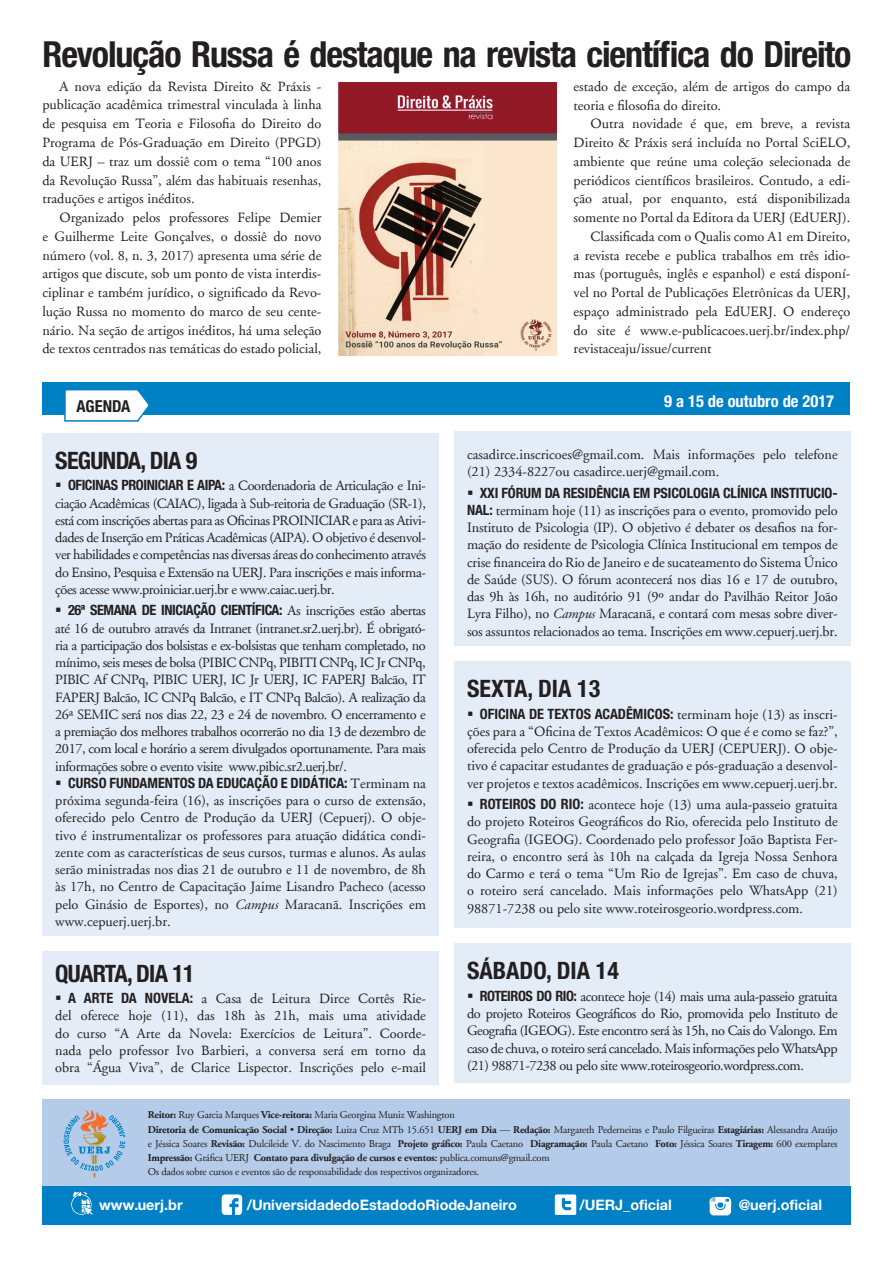
<style>
.page{position:relative;width:893px;height:1263px;background:#fff}
.page>*{position:absolute;margin:0;border:0;box-sizing:border-box;transform-origin:0 0}
.t1{font:700 condensed 36px "Helvetica Neue";letter-spacing:-.03em;color:#231f20}
.t2{font:700 condensed 24px "Helvetica Neue";letter-spacing:-.015em;color:#231f20}
.t3{font:700 condensed 16.5px "Helvetica Neue";color:#fff}
.t4{font:700 condensed 16.5px "Helvetica Neue";color:#231f20}
.t5{font:700 14.4px "Helvetica Neue";color:#fff}
.t6{font:14.25px/17.2px "Adobe Garamond";color:#231f20;text-align:justify}
.t7{font:700 condensed 14.25px "Helvetica Neue";letter-spacing:-.01em;color:#231f20}
.t8{font:700 condensed 14.25px "Helvetica Neue";letter-spacing:-.03em;color:#231f20}
.t9{font:10.5px/14.2px "Adobe Garamond";letter-spacing:-.02em;color:#231f20}
.s1{font-family:"Helvetica Neue";font-weight:700;font-stretch:condensed}
.s2{font-family:"Adobe Garamond";font-weight:400;font-stretch:normal}
.s3{font-style:italic}
.s4{font-weight:700}
.s5{font-family:"Garamond";font-weight:700}
</style>
<div class="page">
<div style="left:43px;top:1099px;width:807px;height:91px;background:#b4cce9"></div>
<svg style="left:64px;top:1109px;width:61px;height:68px"></svg>
<div style="left:42px;top:382px;width:808px;height:32px;background:#0080c5"></div>
<div style="left:43px;top:433px;width:396px;height:651px;background:#e4edf7"></div>
<div style="left:454px;top:432px;width:396px;height:651px;background:#e4edf7"></div>
<svg style="left:63px;top:390px;width:89px;height:32px"></svg>
<div style="left:43px;top:1186px;width:808px;height:39px;background:#0080c5"></div>
<svg style="left:71px;top:1191px;width:22px;height:24px"></svg>
<svg style="left:222px;top:1194px;width:20px;height:21px"></svg>
<svg style="left:555px;top:1194px;width:21px;height:21px"></svg>
<svg style="left:710px;top:1197px;width:21px;height:18px"></svg>
<div style="left:448px;top:646px;width:409px;height:15px;background:#fff"></div>
<div style="left:448px;top:928px;width:409px;height:15px;background:#fff"></div>
<div style="left:33px;top:936px;width:410px;height:15px;background:#fff"></div>
<img style="left:338px;top:83px;width:219px;height:272px">
<h1 class="t1" style="left:42px;top:32px;width:810px">Revolução Russa é destaque na revista científica do Direito</h1>
<p class="t6" style="left:42px;top:77px;width:281px;line-height:18.8px;text-indent:17px">A nova edição da Revista Direito &amp; Práxis - publicação acadêmica trimestral vinculada à linha de pesquisa em Teoria e Filosofia do Direito do Programa de Pós-Graduação em Direito (PPGD) da UERJ – traz um dossiê com o tema “100 anos da Revolução Russa”, além das habituais resenhas, traduções e artigos inéditos.</p>
<p class="t6" style="left:42px;top:208px;width:281px;line-height:18.8px;text-indent:17px">Organizado pelos professores Felipe Demier e Guilherme Leite Gonçalves, o dossiê do novo número (vol. 8, n. 3, 2017) apresenta uma série de artigos que discute, sob um ponto de vista interdis&shy;ciplinar e também jurídico, o significado da Revo&shy;lução Russa no momento do marco de seu cente&shy;nário. Na seção de artigos inéditos, há uma seleção de textos centrados nas temáticas do estado policial,</p>
<p class="t6" style="left:574px;top:77px;width:278px;line-height:18.8px">estado de exceção, além de artigos do campo da teoria e filosofia do direito.</p>
<p class="t6" style="left:591px;top:116px;width:261px">Outra novidade é que, em breve, a revista</p>
<p class="t6" style="left:574px;top:134px;width:278px">Direito &amp; Práxis será incluída no Portal SciELO,</p>
<p class="t6" style="left:574px;top:153px;width:278px">ambiente que reúne uma coleção selecionada de</p>
<p class="t6" style="left:574px;top:172px;width:278px">periódicos científicos brasileiros. Contudo, a edi-</p>
<p class="t6" style="left:574px;top:191px;width:278px">ção atual, por enquanto, está disponibilizada</p>
<p class="t6" style="left:574px;top:209px;width:278px">somente no Portal da Editora da UERJ (EdUERJ).</p>
<p class="t6" style="left:591px;top:228px;width:261px">Classificada com o Qualis como A1 em Direito,</p>
<p class="t6" style="left:574px;top:247px;width:278px">a revista recebe e publica trabalhos em três idio-</p>
<p class="t6" style="left:574px;top:266px;width:278px">mas (português, inglês e espanhol) e está disponí-</p>
<p class="t6" style="left:574px;top:284px;width:278px">vel no Portal de Publicações Eletrônicas da UERJ,</p>
<p class="t6" style="left:574px;top:303px;width:278px">espaço administrado pela EdUERJ. O endereço</p>
<p class="t6" style="left:574px;top:322px;width:278px">do site é www.e-publicacoes.uerj.br/index.php/</p>
<p class="t6" style="left:574px;top:341px;width:140px">revistaceaju/issue/current</p>
<p class="t4" style="left:76px;top:396px;width:55px">AGENDA</p>
<p class="t3" style="left:664px;top:391px;width:171px">9 a 15 de outubro de 2017</p>
<h2 class="t2" style="left:55px;top:446px;width:144px">SEGUNDA, dia 9</h2>
<p class="t6" style="left:55px;top:477px;width:372px;text-indent:13px"><span class="s1">OFICINAS PROINICIAR E AIPA:</span> a Coordenadoria de Articulação e Ini&shy;ciação Acadêmicas (CAIAC), ligada à Sub-reitoria de Graduação (SR-1), está com inscrições abertas para as Oficinas PROINICIAR e para as Ativi&shy;dades de Inserção em Práticas Acadêmicas (AIPA). O objetivo é desenvol&shy;ver habilidades e competências nas diversas áreas do conhecimento através do Ensino, Pesquisa e Extensão na UERJ. Para inscrições e mais informa&shy;ções acesse www.proiniciar.uerj.br e www.caiac.uerj.br.</p>
<p class="t8" style="left:68px;top:602px;width:359px">26ª SEMANA DE INICIAÇÃO CIENTÍFICA: <span class="s2">As inscrições estão abertas</span></p>
<p class="t6" style="left:55px;top:620px;width:372px">até 16 de outubro através da Intranet (intranet.sr2.uerj.br). É obrigató&shy;ria a participação dos bolsistas e ex-bolsistas que tenham completado, no mínimo, seis meses de bolsa (PIBIC CNPq, PIBITI CNPq, IC Jr CNPq, PIBIC Af CNPq, PIBIC UERJ, IC Jr UERJ, IC FAPERJ Balcão, IT FAPERJ Balcão, IC CNPq Balcão, e IT CNPq Balcão). A realização da 26ª SEMIC será nos dias 22, 23 e 24 de novembro. O encerramento e a premiação dos melhores trabalhos ocorrerão no dia 13 de dezembro de 2017, com local e horário a serem divulgados oportunamente. Para mais informações sobre o evento visite www.pibic.sr2.uerj.br/.</p>
<p class="t7" style="left:68px;top:774px;width:359px">CURSO FUNDAMENTOS DA EDUCAÇÃO E DIDÁTICA: <span class="s2">Terminam na</span></p>
<p class="t6" style="left:55px;top:792px;width:372px">próxima segunda-feira (16), as inscrições para o curso de extensão, oferecido pelo Centro de Produção da UERJ (Cepuerj). O obje&shy;tivo é instrumentalizar os professores para atuação didática condi&shy;zente com as características de seus cursos, turmas e alunos. As aulas serão ministradas nos dias 21 de outubro e 11 de novembro, de 8h às 17h, no Centro de Capacitação Jaime Lisandro Pacheco (acesso pelo Ginásio de Esportes), no <span class="s3">Campus</span> Maracanã. Inscrições em www.cepuerj.uerj.br.</p>
<h2 class="t2" style="left:55px;top:958px;width:38px">QUarta</h2>
<h2 class="t2" style="left:127px;top:958px;width:69px">, dia 11</h2>
<p class="t6" style="left:55px;top:990px;width:372px;text-indent:13px"><span class="s1">A ARTE DA NOVELA:</span> a Casa de Leitura Dirce Cortês Rie&shy;del oferece hoje (11), das 18h às 21h, mais uma atividade do curso “A Arte da Novela: Exercícios de Leitura”. Coorde&shy;nada pelo professor Ivo Barbieri, a conversa será em torno da obra “Água Viva”, de Clarice Lispector. Inscrições pelo e-mail</p>
<p class="t6" style="left:467px;top:446px;width:372px">casadirce.inscricoes@gmail.com. Mais informações pelo telefone (21) 2334-8227ou casadirce.uerj@gmail.com.</p>
<p class="t7" style="left:480px;top:484px;width:359px">XXI FÓRUM DA RESIDÊNCIA EM PSICOLOGIA CLÍNICA INSTITUCIO-</p>
<p class="t6" style="left:467px;top:502px;width:372px"><span class="s1">NAL:</span> terminam hoje (11) as inscrições para o evento, promovido pelo Instituto de Psicologia (IP). O objetivo é debater os desafios na for&shy;mação do residente de Psicologia Clínica Institucional em tempos de crise financeira do Rio de Janeiro e de sucateamento do Sistema Único de Saúde (SUS). O fórum acontecerá nos dias 16 e 17 de outubro, das 9h às 16h, no auditório 91 (9º andar do Pavilhão Reitor João Lyra Filho), no <span class="s3">Campus</span> Maracanã, e contará com mesas sobre diver&shy;sos assuntos relacionados ao tema. Inscrições em www.cepuerj.uerj.br.</p>
<h2 class="t2" style="left:467px;top:674px;width:135px">SEXTA, dia 13</h2>
<p class="t7" style="left:480px;top:705px;width:359px">OFICINA DE TEXTOS ACADÊMICOS: <span class="s2">terminam hoje (13) as inscri-</span></p>
<p class="t6" style="left:467px;top:723px;width:372px">ções para a “Oficina de Textos Acadêmicos: O que é e como se faz?”, oferecida pelo Centro de Produção da UERJ (CEPUERJ). O obje&shy;tivo é capacitar estudantes de graduação e pós-graduação a desenvol&shy;ver projetos e textos acadêmicos. Inscrições em www.cepuerj.uerj.br.</p>
<p class="t6" style="left:467px;top:796px;width:372px;text-indent:13px"><span class="s1">ROTEIROS DO RIO:</span> acontece hoje (13) uma aula-passeio gratuita do projeto Roteiros Geográficos do Rio, oferecida pelo Instituto de Geografia (IGEOG). Coordenado pelo professor João Baptista Fer&shy;reira, o encontro será às 10h na calçada da Igreja Nossa Senhora do Carmo e terá o tema “Um Rio de Igrejas”. Em caso de chuva, o roteiro será cancelado. Mais informações pelo WhatsApp (21)<br>98871-7238 ou pelo site www.roteirosgeorio.wordpress.com.</p>
<h2 class="t2" style="left:467px;top:956px;width:153px">SÁBADO, dia 14</h2>
<p class="t6" style="left:467px;top:988px;width:372px;text-indent:13px"><span class="s1">ROTEIROS DO RIO:</span> acontece hoje (14) mais uma aula-passeio gratuita do projeto Roteiros Geográficos do Rio, promovida pelo Instituto de Geografia (IGEOG). Este encontro será às 15h, no Cais do Valongo. Em caso de chuva, o roteiro será cancelado. Mais informações pelo WhatsApp (21) 98871-7238 ou pelo site www.roteirosgeorio.wordpress.com.</p>
<p class="t9" style="left:148px;top:1108px;width:691px"><span class="s4">Reitor:</span> Ruy Garcia Marques <span class="s4">Vice-reitora:</span> Maria Georgina Muniz Washington<br><span class="s4">Diretoria de Comunicação Social</span> • <span class="s4">Direção:</span> Luiza Cruz MTb 15.651 <span class="s4">UERJ em Dia</span> — <span class="s4">Redação:</span> Margareth Pederneiras e Paulo Filgueiras <span class="s4">Estagiárias:</span> Alessandra Araújo e Jéssica Soares <span class="s4">Revisão:</span> Dulcileide V. do Nascimento Braga <span class="s4">Projeto gráfico:</span> Paula Caetano <span class="s4">Diagramação:</span> Paula Caetano <span class="s4">Foto:</span> Jéssica Soares <span class="s4">Tiragem:</span> 600 exemplares <span class="s4">Impressão:</span> Gráfica UERJ <span class="s4">Contato para divulgação de cursos e eventos</span><span class="s5">:</span> publica.comuns@gmail.com<br>Os dados sobre cursos e eventos são de responsabilidade dos respectivos organizadores.</p>
<p class="t5" style="left:99px;top:1196px;width:85px">www.uerj.br</p>
<p class="t5" style="left:247px;top:1196px;width:272px">/UniversidadedoEstadodoRiodeJaneiro</p>
<p class="t5" style="left:579px;top:1196px;width:94px">/UERJ_oficial</p>
<p class="t5" style="left:739px;top:1196px;width:85px">@uerj.oficial</p>
</div>
